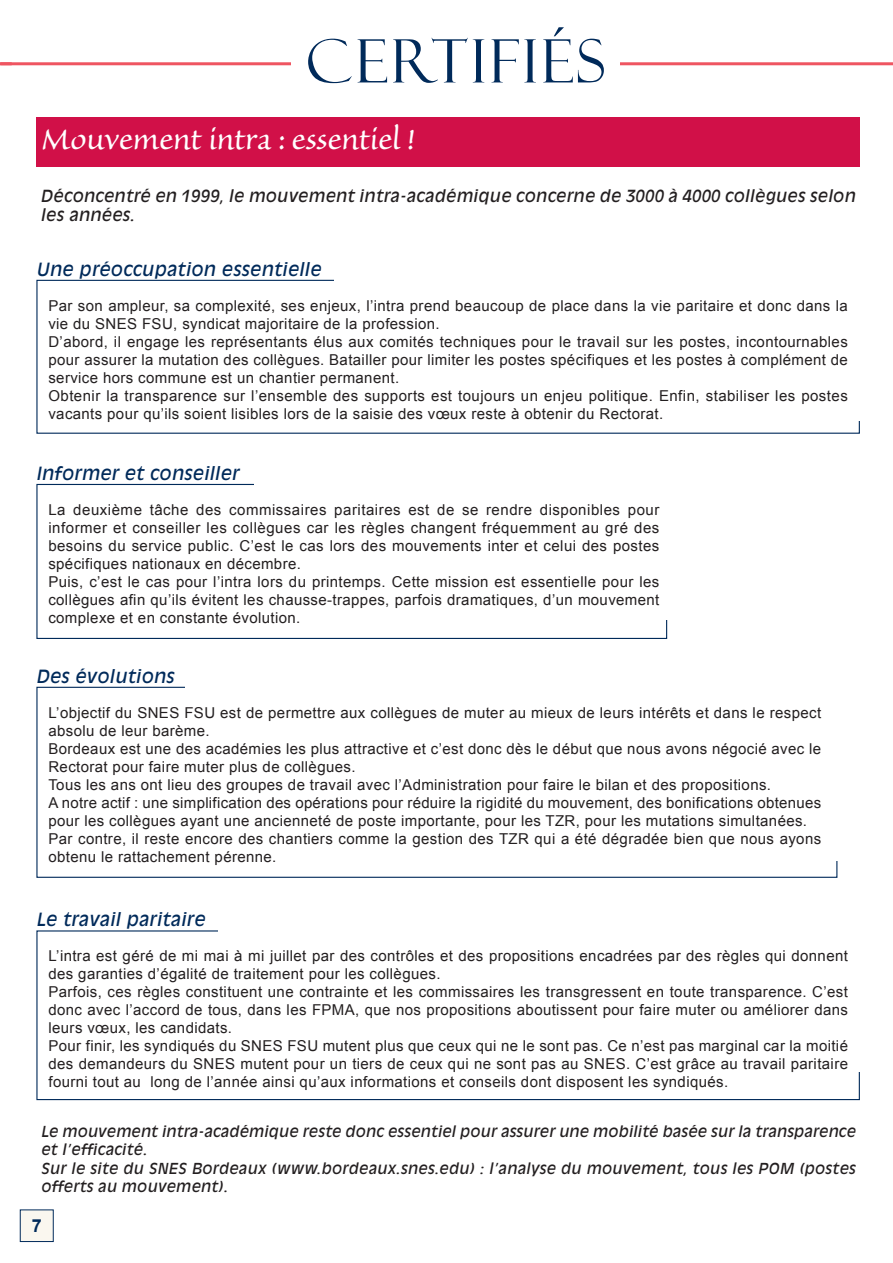
<style>
.page{position:relative;width:893px;height:1263px;background:#fff}
.page>*{position:absolute;margin:0;border:0;box-sizing:border-box;transform-origin:0 0}
.t1{font:60px "Felix Titling";letter-spacing:.05em;color:#002a5a}
.t2{font:37.5px "Sanvito";letter-spacing:-.01em;color:#fff}
.t3{font:italic 18px "Antique Olive";letter-spacing:.025em;color:#002a5a}
.t4{font:700 18px "Arial";color:#002a5a}
.t5{font:italic 16.5px/19.8px "Antique Olive";letter-spacing:.025em;color:#231f20}
.t6{font:15px/18px "Arial";letter-spacing:.025em;color:#231f20}
.t7{font:italic 15px/18.3px "Antique Olive";letter-spacing:.025em;color:#231f20}
</style>
<div class="page">
<hr style="left:0;top:62px;width:893px;height:3px;background:#ef5561">
<div style="left:291px;top:21px;width:329px;height:83px;background:#fff"></div>
<div style="left:36px;top:117px;width:824px;height:50px;background:#d11048"></div>
<div style="left:36px;top:484px;width:631px;height:155px;border:1px solid #002a5a"></div>
<div style="left:255px;top:465px;width:435px;height:154px;background:#fff"></div>
<div style="left:20px;top:1210px;width:33px;height:31px;background:#faf7ef"></div>
<h1 class="t1" style="left:306px;top:27px;width:301px">CERTIFIÉS</h1>
<h2 class="t2" style="left:41px;top:124px;width:374px">Mouvement intra : essentiel !</h2>
<p class="t5" style="left:41px;top:187px;width:816px">Déconcentré en 1999, le mouvement intra-académique concerne de 3000 à 4000 collègues selon les années.</p>
<p class="t3" style="left:36px;top:262px;width:286px">Une préoccupation essentielle</p>
<p class="t6" style="left:48px;top:296px;width:801px">Par son ampleur, sa complexité, ses enjeux, l’intra prend beaucoup de place dans la vie paritaire et donc dans la vie du SNES FSU, syndicat majoritaire de la profession.<br>D’abord, il engage les représentants élus aux comités techniques pour le travail sur les postes, incontournables pour assurer la mutation des collègues. Batailler pour limiter les postes spécifiques et les postes à complément de service hors commune est un chantier permanent.<br>Obtenir la transparence sur l’ensemble des supports est toujours un enjeu politique. Enfin, stabiliser les postes vacants pour qu’ils soient lisibles lors de la saisie des vœux reste à obtenir du Rectorat.</p>
<p class="t3" style="left:36px;top:466px;width:204px">Informer et conseiller</p>
<p class="t6" style="left:48px;top:500px;width:612px">La deuxième tâche des commissaires paritaires est de se rendre disponibles pour informer et conseiller les collègues car les règles changent fréquemment au gré des besoins du service public. C’est le cas lors des mouvements inter et celui des postes spécifiques nationaux en décembre.<br>Puis, c’est le cas pour l’intra lors du printemps. Cette mission est essentielle pour les collègues afin qu’ils évitent les chausse-trappes, parfois dramatiques, d’un mouvement complexe et en constante évolution.</p>
<p class="t3" style="left:36px;top:669px;width:139px">Des évolutions</p>
<p class="t6" style="left:48px;top:703px;width:774px">L’objectif du SNES FSU est de permettre aux collègues de muter au mieux de leurs intérêts et dans le respect absolu de leur barème.<br>Bordeaux est une des académies les plus attractive et c’est donc dès le début que nous avons négocié avec le Rectorat pour faire muter plus de collègues.<br>Tous les ans ont lieu des groupes de travail avec l’Administration pour faire le bilan et des propositions.<br>A notre actif : une simplification des opérations pour réduire la rigidité du mouvement, des bonifications obtenues pour les collègues ayant une ancienneté de poste importante, pour les TZR, pour les mutations simultanées.<br>Par contre, il reste encore des chantiers comme la gestion des TZR qui a été dégradée bien que nous ayons obtenu le rattachement pérenne.</p>
<p class="t3" style="left:36px;top:912px;width:170px">Le travail paritaire</p>
<p class="t6" style="left:48px;top:947px;width:801px">L’intra est géré de mi mai à mi juillet par des contrôles et des propositions encadrées par des règles qui donnent des garanties d’égalité de traitement pour les collègues.<br>Parfois, ces règles constituent une contrainte et les commissaires les transgressent en toute transparence. C’est donc avec l’accord de tous, dans les FPMA, que nos propositions aboutissent pour faire muter ou améliorer dans leurs vœux, les candidats.<br>Pour finir, les syndiqués du SNES FSU mutent plus que ceux qui ne le sont pas. Ce n’est pas marginal car la moitié des demandeurs du SNES mutent pour un tiers de ceux qui ne sont pas au SNES. C’est grâce au travail paritaire fourni tout au long de l’année ainsi qu’aux informations et conseils dont disposent les syndiqués.</p>
<p class="t7" style="left:41px;top:1123px;width:816px">Le mouvement intra-académique reste donc essentiel pour assurer une mobilité basée sur la transparence et l’efficacité.<br>Sur le site du SNES Bordeaux (www.bordeaux.snes.edu) : l’analyse du mouvement, tous les POM (postes offerts au mouvement).</p>
<p class="t4" style="left:32px;top:1216px;width:12px">7</p>
</div>
